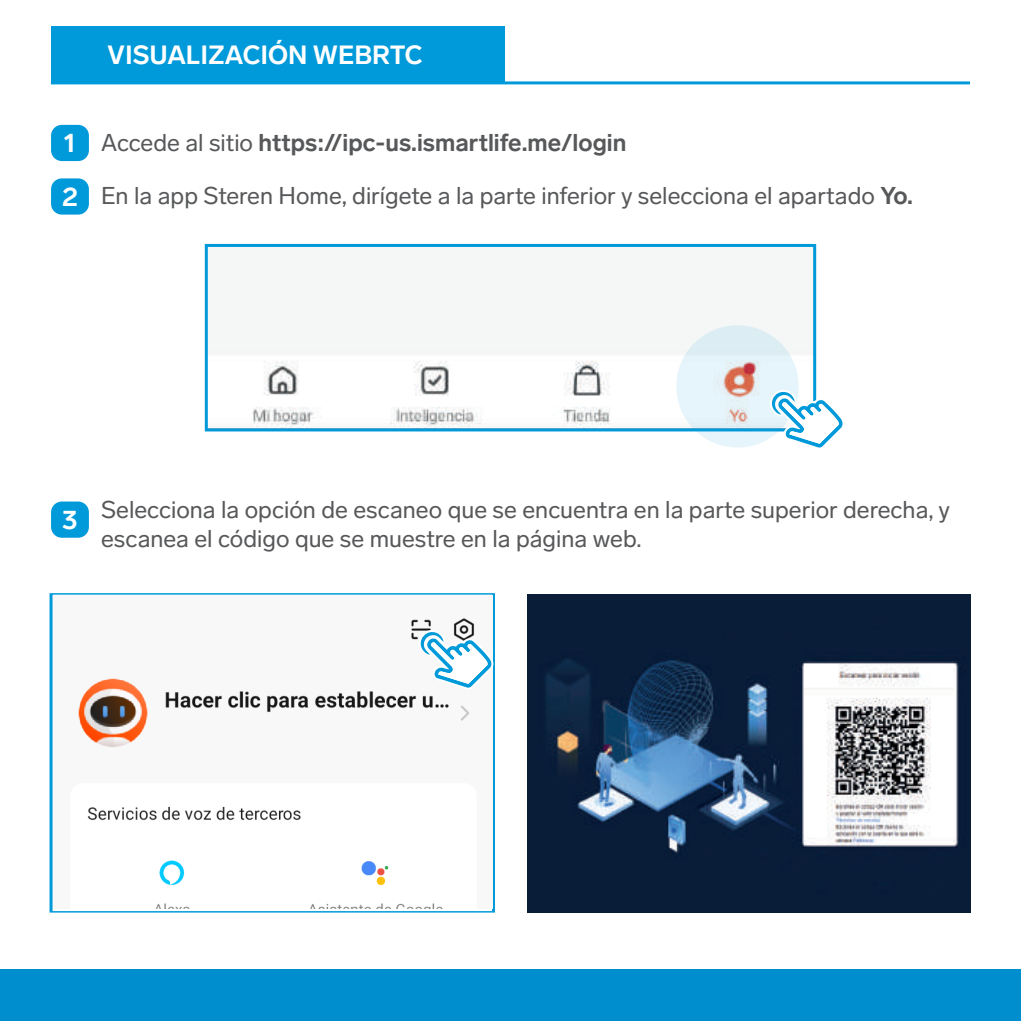
<style>
.page{position:relative;width:1021px;height:1021px;background:#fff}
.page>*{position:absolute;margin:0;border:0;box-sizing:border-box;transform-origin:0 0}
.t1{font:700 26.1px "Lab Grotesque";color:#fff}
.t2{font:24px/28.8px "Lab Grotesque";color:#57585a}
.t3{font:700 24px "Lab Grotesque";color:#57585a}
.s1{font-size:26.7px;color:#fff}
.s2{font-weight:400}
.s3{font-weight:700;font-size:26.7px;color:#fff}
.s4{font-weight:700}
</style>
<div class="page">
<div style="left:0;top:969px;width:1020px;height:51px;background:#008ece"></div>
<div style="left:51px;top:125px;width:38px;height:36px;background:#009ada;border-radius:11px"></div>
<div style="left:51px;top:178px;width:38px;height:36px;background:#009ada;border-radius:11px"></div>
<div style="left:51px;top:26px;width:453px;height:57px;background:#009ada"></div>
<hr style="left:51px;top:81px;width:918px;height:3px;background:#009ada">
<img style="left:209px;top:325px;width:603px;height:102px">
<div style="left:205px;top:244px;width:611px;height:187px;border:3px solid #009ada"></div>
<svg style="left:676px;top:325px;width:122px;height:122px;background:#dde6eb"></svg>
<svg style="left:767px;top:387px;width:76px;height:61px"></svg>
<div style="left:51px;top:501px;width:38px;height:36px;background:#009ada;border-radius:11px"></div>
<div style="left:50px;top:593px;width:444px;height:319px;border:2px solid #009ada"></div>
<img style="left:527px;top:595px;width:443px;height:318px">
<img style="left:53px;top:595px;width:439px;height:314px">
<svg style="left:416px;top:627px;width:79px;height:66px"></svg>
<p class="t1" style="left:108px;top:39px;width:316px">VISUALIZACIÓN WEBRTC</p>
<p class="t3" style="left:64px;top:128px;width:564px"><span class="s1">1</span> <span class="s2">Accede al sitio</span> https://ipc-us.ismartlife.me/login</p>
<p class="t2" style="left:62px;top:182px;width:852px"><span class="s3">2</span> En la app Steren Home, dirígete a la parte inferior y selecciona el apartado <span class="s4">Yo.</span></p>
<p class="t2" style="left:101px;top:495px;width:850px;text-indent:-39px"><span class="s3">3</span> Selecciona la opción de escaneo que se encuentra en la parte superior derecha, y escanea el código que se muestre en la página web.</p>
</div>
